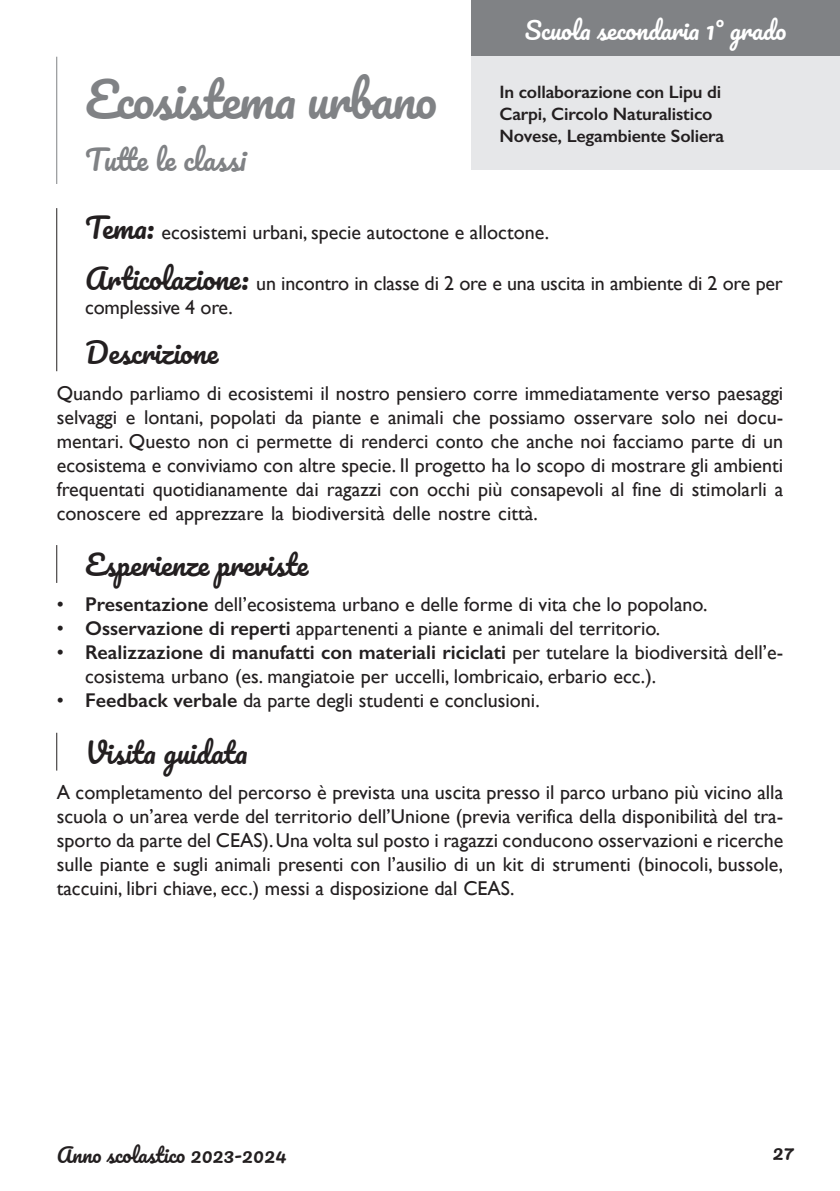
<style>
.page{position:relative;width:840px;height:1191px;background:#fff}
.page>*{position:absolute;margin:0;border:0;box-sizing:border-box;transform-origin:0 0}
.Titolo{font:48px "Pacifico";letter-spacing:-.02em;color:#808285}
.Sottitolo{font:28px "Pacifico";color:#231f20}
.Titolo-2{font:28px "Pacifico";color:#808285}
.Titolo-3{font:24px "Pacifico";color:#fff}
.Sottitolo-2{font:20px/24px "Gill Sans";color:#231f20}
.t1{font:20px "Pacifico";color:#231f20}
.t2{font:600 18px/21.6px "Gill Sans";letter-spacing:-.01em;color:#231f20}
.s1{font-family:"Pacifico";font-size:28px}
.s2{font-weight:600}
</style>
<div class="page">
<hr style="left:56px;top:57px;width:1px;height:127px;background:#808285">
<hr style="left:56px;top:208px;width:1px;height:163px;background:#231f20">
<hr style="left:56px;top:545px;width:1px;height:38px;background:#231f20">
<hr style="left:56px;top:732px;width:1px;height:38px;background:#231f20">
<div style="left:471px;top:0;width:368px;height:57px;background:#808285"></div>
<div style="left:471px;top:57px;width:368px;height:113px;background:#e6e7e9"></div>
<p class="Titolo" style="left:85px;top:75px;width:353px">Ecosistema urbano</p>
<p class="Titolo-2" style="left:85px;top:145px;width:163px">Tutte le classi</p>
<p class="Titolo-3" style="left:524px;top:17px;width:263px">Scuola secondaria 1° grado</p>
<p class="t2" style="left:499px;top:81px;width:226px">In collaborazione con Lipu di<br>Carpi, Circolo Naturalistico<br>Novese, Legambiente Soliera</p>
<p class="Sottitolo-2" style="left:85px;top:220px;width:465px"><span class="s1">Tema:</span> ecosistemi urbani, specie autoctone e alloctone.</p>
<p class="Sottitolo-2" style="left:85px;top:271px;width:698px"><span class="s1">Articolazione:</span> un incontro in classe di 2 ore e una uscita in ambiente di 2 ore per complessive 4 ore.</p>
<p class="Sottitolo" style="left:85px;top:338px;width:134px">Descrizione</p>
<p class="Sottitolo-2" style="left:57px;top:380px;width:727px;text-align:justify">Quando parliamo di ecosistemi il nostro pensiero corre immediatamente verso paesaggi selvaggi e lontani, popolati da piante e animali che possiamo osservare solo nei docu&shy;mentari. Questo non ci permette di renderci conto che anche noi facciamo parte di un ecosistema e conviviamo con altre specie. Il progetto ha lo scopo di mostrare gli ambienti frequentati quotidianamente dai ragazzi con occhi più consapevoli al fine di stimolarli a conoscere ed apprezzare la biodiversità delle nostre città.</p>
<p class="Sottitolo" style="left:85px;top:550px;width:224px">Esperienze previste</p>
<p class="Sottitolo-2" style="left:57px;top:592px;width:651px">• <span class="s2">Presentazione</span> dell’ecosistema urbano e delle forme di vita che lo popolano.</p>
<p class="Sottitolo-2" style="left:57px;top:616px;width:604px">• <span class="s2">Osservazione di reperti</span> appartenenti a piante e animali del territorio.</p>
<p class="Sottitolo-2" style="left:85px;top:640px;width:699px;text-indent:-28px">• <span class="s2">Realizzazione di manufatti con materiali riciclati</span> per tutelare la biodiversità dell’e&shy;cosistema urbano (es. mangiatoie per uccelli, lombricaio, erbario ecc.).</p>
<p class="Sottitolo-2" style="left:57px;top:688px;width:484px">• <span class="s2">Feedback verbale</span> da parte degli studenti e conclusioni.</p>
<p class="Sottitolo" style="left:85px;top:737px;width:164px">Visita guidata</p>
<p class="Sottitolo-2" style="left:57px;top:780px;width:727px;text-align:justify">A completamento del percorso è prevista una uscita presso il parco urbano più vicino alla scuola o un’area verde del territorio dell’Unione (previa verifica della disponibilità del tra&shy;sporto da parte del CEAS). Una volta sul posto i ragazzi conducono osservazioni e ricerche sulle piante e sugli animali presenti con l’ausilio di un kit di strumenti (binocoli, bussole, taccuini, libri chiave, ecc.) messi a disposizione dal CEAS.</p>
<p class="t1" style="left:57px;top:1144px;width:231px">Anno scolastico 2023-2024</p>
<p class="t1" style="left:772px;top:1141px;width:23px">27</p>
</div>
